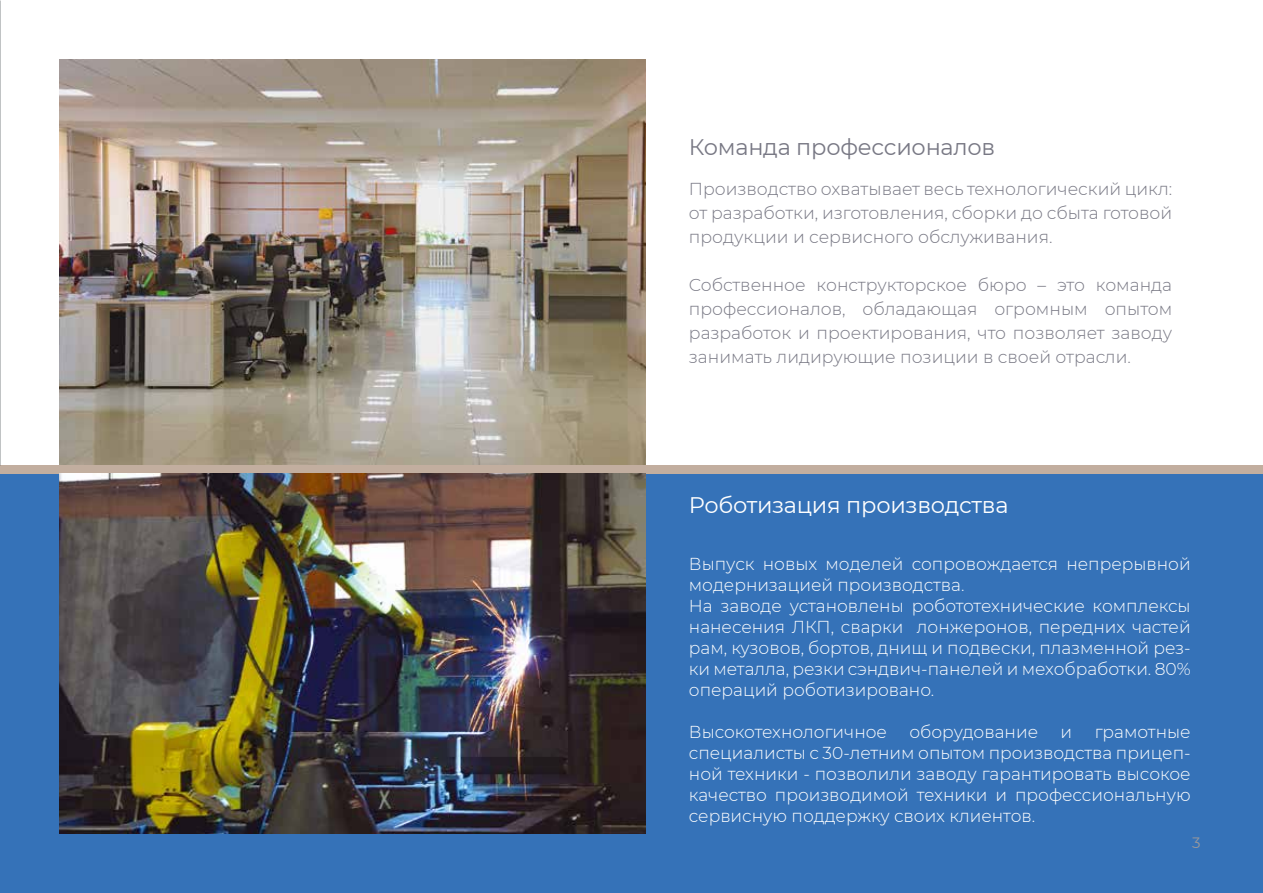
<style>
.page{position:relative;width:1263px;height:893px;background:#fff}
.page>*{position:absolute;margin:0;border:0;box-sizing:border-box;transform-origin:0 0}
.t1{font:22.5px "Montserrat";letter-spacing:-.01em;color:#fff}
.t2{font:22.5px "Montserrat";letter-spacing:-.01em;color:#787884}
.t3{font:300 17.25px/21px "Montserrat";color:#fff}
.t4{font:300 17.25px/24px "Montserrat";color:#787884;text-align:justify}
.t5{font:15px "Montserrat";color:#aeafb2}
.t6{font:15px "Montserrat";color:#98989c}
</style>
<div class="page">
<div style="left:0;top:471px;width:1263px;height:422px;background:#3572b8"></div>
<div style="left:0;top:465px;width:1263px;height:8px;background:#c2ae9f"></div>
<img style="left:0;top:0;width:1px;height:466px">
<img style="left:60px;top:60px;width:585px;height:404px">
<img style="left:60px;top:473px;width:585px;height:360px">
<h1 class="t2" style="left:689px;top:131px;width:308px">Команда профессионалов</h1>
<p class="t4" style="left:689px;top:177px;width:485px">Производство охватывает весь технологический цикл: от разработки, изготовления, сборки до сбыта готовой продукции и сервисного обслуживания.</p>
<p class="t4" style="left:689px;top:273px;width:485px">Собственное конструкторское бюро – это команда профессионалов, обладающая огромным опытом разработок и проектирования, что позволяет заводу занимать лидирующие позиции в своей отрасли.</p>
<h1 class="t1" style="left:689px;top:490px;width:321px">Роботизация производства</h1>
<p class="t3" style="left:689px;top:553px;width:503px">Выпуск новых моделей сопровождается непрерывной модернизацией производства.<br>На заводе установлены робототехнические комплексы нанесения ЛКП, сварки лонжеронов, передних частей рам, кузовов, бортов, днищ и подвески, плазменной рез&shy;ки металла, резки сэндвич-панелей и мехобработки. 80% операций роботизировано.</p>
<p class="t3" style="left:689px;top:721px;width:200px">Высокотехнологичное</p>
<p class="t3" style="left:909px;top:721px;width:130px">оборудование</p>
<p class="t3" style="left:1060px;top:721px;width:13px">и</p>
<p class="t3" style="left:689px;top:721px;width:503px;text-align:justify;text-indent:406px">грамотные специалисты с 30-летним опытом производства прицеп&shy;ной техники - позволили заводу гарантировать высокое качество производимой техники и профессиональную сервисную поддержку своих клиентов.</p>
<p class="t6" style="left:1192px;top:832px;width:10px">3</p>
<p class="t5" style="left:1195px;top:833px;width:10px">3</p>
</div>
